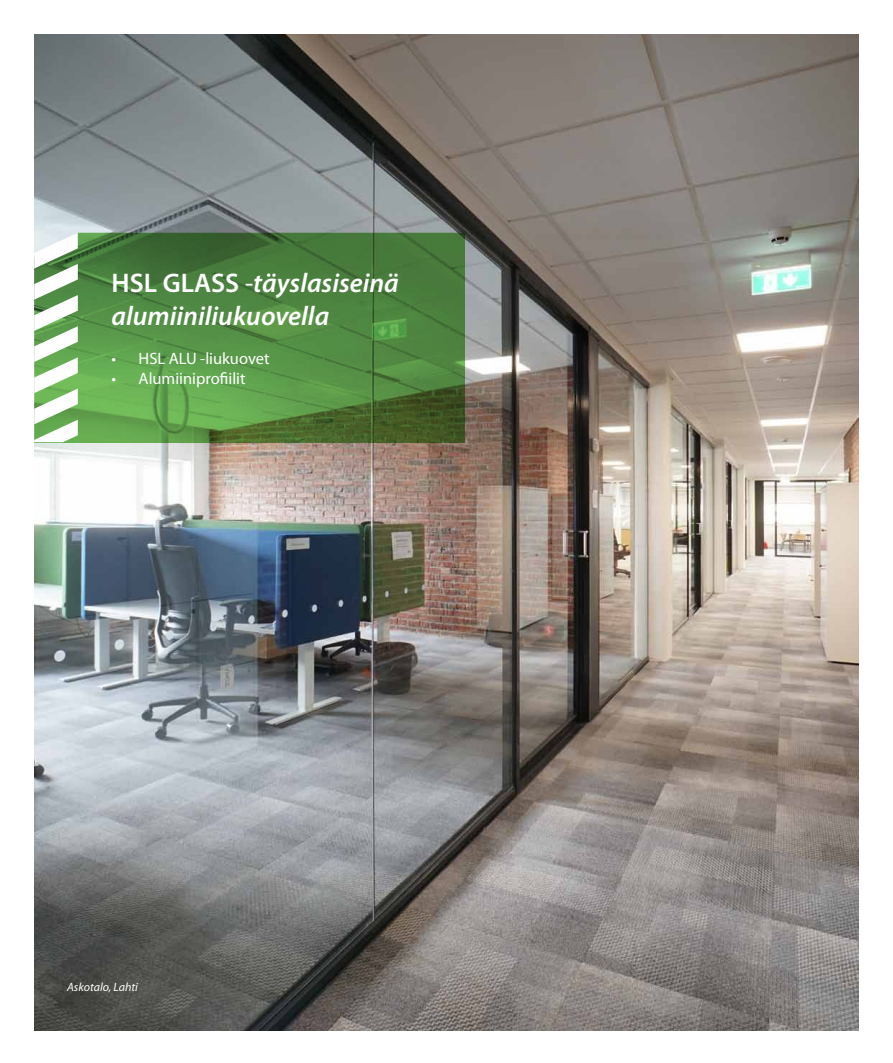
<style>
.page{position:relative;width:893px;height:1063px;background:#fff}
.page>*{position:absolute;margin:0;border:0;box-sizing:border-box;transform-origin:0 0}
.t1{font:italic 600 27px/32.4px "Myriad Pro";color:#fff}
.t2{font:16.5px "Myriad Pro";color:#fff}
.t3{font:italic 12px "Myriad Pro";color:#fff}
.s1{font-style:normal}
.s2{font-weight:400;font-style:normal}
</style>
<div class="page">
<img style="left:34px;top:34px;width:825px;height:996px">
<svg style="left:78px;top:233px;width:387px;height:209px;background:#518740"></svg>
<svg style="left:34px;top:233px;width:44px;height:209px"></svg>
<p class="t1" style="left:112px;top:266px;width:289px"><span class="s1">HSL GLASS</span> <span class="s2">-</span>täyslasiseinä alumiiniliukuovella</p>
<p class="t2" style="left:112px;top:349px;width:159px">• HSL ALU -liukuovet</p>
<p class="t2" style="left:112px;top:368px;width:135px">• Alumiiniprofiilit</p>
<p class="t3" style="left:67px;top:979px;width:72px">Askotalo, Lahti</p>
</div>
